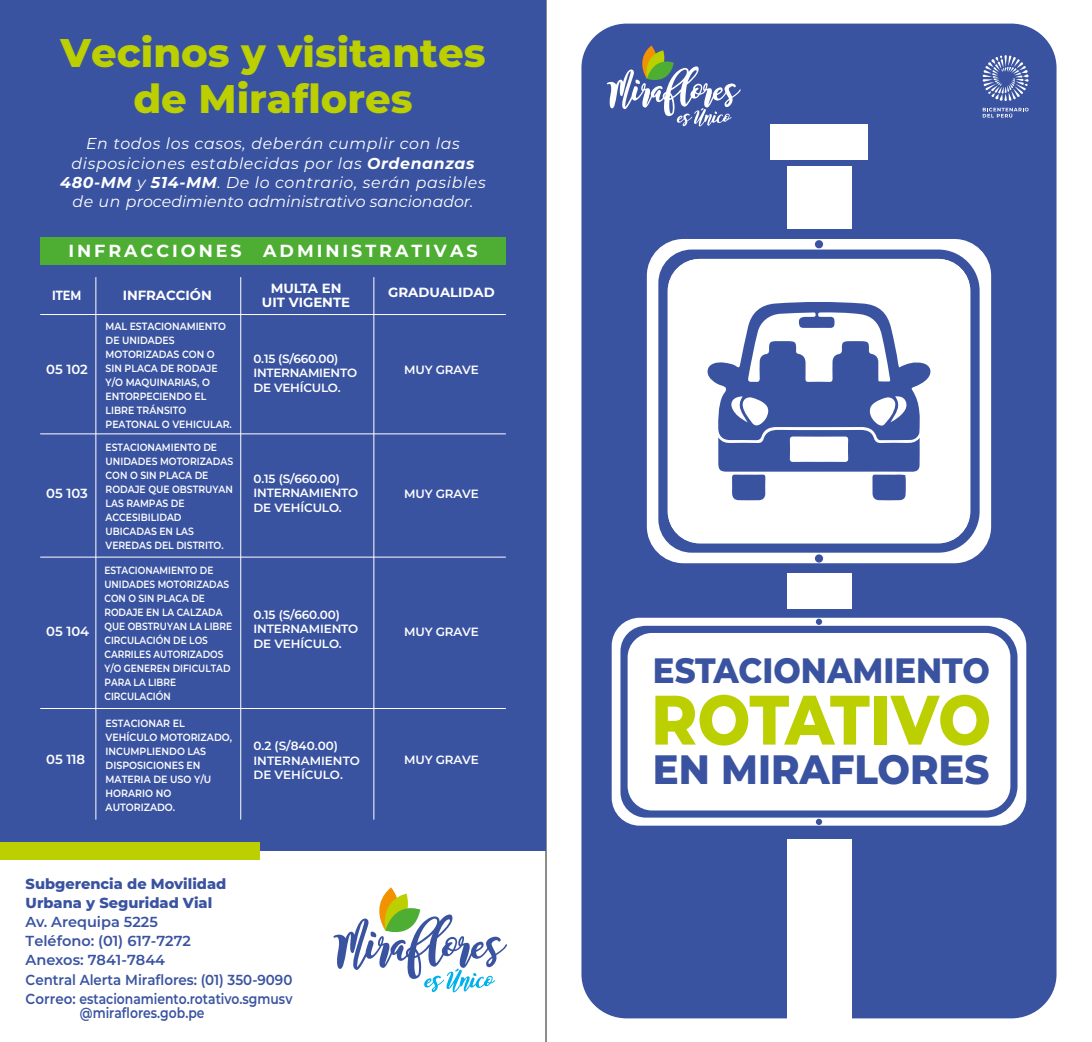
<style>
.page{position:relative;width:1092px;height:1042px;background:#fff}
.page>*{position:absolute;margin:0;border:0;box-sizing:border-box;transform-origin:0 0}
.t1{font:800 69.83px "Montserrat";letter-spacing:-.015em;color:#bccf00;scale:.9 1}
.t2{font:800 40.95px "Montserrat";color:#3a53a1;scale:.94 1}
.t3{font:800 39.9px/46px "Montserrat";color:#bccf00;text-align:center}
.t4{font:800 35.18px "Montserrat";color:#3a53a1;scale:.92 1}
.t5{font:700 17.5px "Montserrat";letter-spacing:.17em;color:#fff}
.t6{font:italic 15.75px/19.2px "Montserrat";letter-spacing:.04em;color:#fff;text-align:center}
.t7{font:600 14.53px/19.1px "Montserrat";color:#3a53a1}
.t8{font:800 14.53px/19.1px "Montserrat";color:#3a53a1}
.t9{font:600 14.53px "Montserrat";color:#3a53a1;scale:.85 1}
.t10{font:700 13.3px/14px "Montserrat";color:#fff;text-align:center}
.t11{font:700 13.3px "Montserrat";color:#fff;scale:.86 1}
.t12{font:600 13.12px "Montserrat";color:#fff}
.t13{font:600 11.9px/14.3px "Montserrat";letter-spacing:-.01em;color:#fff}
.t14{font:600 10.5px/14px "Montserrat";color:#fff;scale:.86 1}
.t15{font:600 10.5px/14px "Montserrat";color:#fff;scale:.88 1}
.t16{font:600 10.5px/14px "Montserrat";color:#fff;scale:.89 1}
.t17{font:600 10.5px/14px "Montserrat";color:#fff;scale:.9 1}
.s1{font-weight:700}
</style>
<div class="page">
<div style="left:581px;top:24px;width:475px;height:994px;background:#3a53a1;border-radius:45px"></div>
<svg style="left:646px;top:239px;width:345px;height:324px;fill:#fff"></svg>
<div style="left:667px;top:259px;width:303px;height:284px;background:#fff;border-radius:32px"></div>
<svg style="left:707px;top:302px;width:224px;height:198px"></svg>
<svg style="left:611px;top:618px;width:415px;height:207px"></svg>
<div style="left:627px;top:633px;width:383px;height:177px;background:#fff;border-radius:24px"></div>
<div style="left:786px;top:573px;width:65px;height:36px;background:#fff"></div>
<div style="left:786px;top:839px;width:65px;height:188px;background:#fff"></div>
<div style="left:786px;top:167px;width:65px;height:62px;background:#fff"></div>
<div style="left:770px;top:125px;width:97px;height:35px;background:#fff"></div>
<svg style="left:982px;top:108px;width:46px;height:10px"></svg>
<svg style="left:982px;top:55px;width:46px;height:46px"></svg>
<svg style="left:607px;top:46px;width:133px;height:80px"></svg>
<hr style="left:545px;top:0;width:1px;height:1042px;background:#1d1d1b">
<div style="left:0;top:0;width:546px;height:851px;background:#3a53a1"></div>
<svg style="left:333px;top:887px;width:174px;height:105px"></svg>
<div style="left:0;top:842px;width:260px;height:17px;background:#bccf00"></div>
<div style="left:40px;top:237px;width:466px;height:28px;background:#4ead33"></div>
<hr style="left:95px;top:277px;width:1px;height:542px;background:#fff">
<hr style="left:240px;top:277px;width:1px;height:542px;background:#fff">
<hr style="left:373px;top:277px;width:1px;height:542px;background:#fff">
<hr style="left:40px;top:314px;width:466px;height:1px;background:#fff">
<hr style="left:40px;top:433px;width:466px;height:1px;background:#fff">
<hr style="left:40px;top:557px;width:466px;height:1px;background:#fff">
<hr style="left:40px;top:708px;width:466px;height:1px;background:#fff">
<h3 class="t3" style="left:60px;top:28px;width:426px">Vecinos y visitantes de Miraflores</h3>
<h3 class="t6" style="left:60px;top:134px;width:427px">En todos los casos, deberán cumplir con las disposiciones establecidas por las <span class="s1">Ordenanzas 480-MM</span> y <span class="s1">514-MM</span>. De lo contrario, serán pasibles de un procedimiento administrativo sancionador.</h3>
<h3 class="t5" style="left:68px;top:238px;width:410px">INFRACCIONES ADMINISTRATIVAS</h3>
<p class="t10" style="left:123px;top:287px;width:91px">INFRACCIÓN</p>
<p class="t10" style="left:262px;top:281px;width:90px">MULTA EN<br>UIT VIGENTE</p>
<p class="t10" style="left:388px;top:285px;width:108px">GRADUALIDAD</p>
<p class="t11" style="left:52px;top:285px;width:36px">ITEM</p>
<p class="t16" style="left:106px;top:319px;width:143px">MAL ESTACIONAMIENTO<br>DE UNIDADES<br>MOTORIZADAS CON O<br>SIN PLACA DE RODAJE<br>Y/O MAQUINARIAS, O<br>ENTORPECIENDO EL<br>LIBRE TRÁNSITO<br>PEATONAL O VEHICULAR.</p>
<p class="t13" style="left:253px;top:351px;width:105px">0.15 (S/660.00)<br>INTERNAMIENTO<br>DE VEHÍCULO.</p>
<p class="t12" style="left:46px;top:360px;width:43px">05 102</p>
<p class="t13" style="left:404px;top:362px;width:76px">MUY GRAVE</p>
<p class="t12" style="left:46px;top:484px;width:43px">05 103</p>
<p class="t12" style="left:46px;top:622px;width:45px">05 104</p>
<p class="t12" style="left:46px;top:750px;width:40px">05 118</p>
<p class="t15" style="left:106px;top:440px;width:146px">ESTACIONAMIENTO DE<br>UNIDADES MOTORIZADAS<br>CON O SIN PLACA DE<br>RODAJE QUE OBSTRUYAN<br>LAS RAMPAS DE<br>ACCESIBILIDAD<br>UBICADAS EN LAS<br>VEREDAS DEL DISTRITO.</p>
<p class="t14" style="left:104px;top:563px;width:150px">ESTACIONAMIENTO DE<br>UNIDADES MOTORIZADAS<br>CON O SIN PLACA DE<br>RODAJE EN LA CALZADA<br>QUE OBSTRUYAN LA LIBRE<br>CIRCULACIÓN DE LOS<br>CARRILES AUTORIZADOS<br>Y/O GENEREN DIFICULTAD<br>PARA LA LIBRE<br>CIRCULACIÓN</p>
<p class="t17" style="left:106px;top:715px;width:142px">ESTACIONAR EL<br>VEHÍCULO MOTORIZADO,<br>INCUMPLIENDO LAS<br>DISPOSICIONES EN<br>MATERIA DE USO Y/U<br>HORARIO NO<br>AUTORIZADO.</p>
<p class="t13" style="left:253px;top:471px;width:106px">0.15 (S/660.00)<br>INTERNAMIENTO<br>DE VEHÍCULO.</p>
<p class="t13" style="left:253px;top:607px;width:106px">0.15 (S/660.00)<br>INTERNAMIENTO<br>DE VEHÍCULO.</p>
<p class="t13" style="left:253px;top:738px;width:108px">0.2 (S/840.00)<br>INTERNAMIENTO<br>DE VEHÍCULO.</p>
<p class="t8" style="left:26px;top:873px;width:202px">Subgerencia de Movilidad<br>Urbana y Seguridad Vial</p>
<p class="t7" style="left:26px;top:912px;width:268px">Av. Arequipa 5225<br>Teléfono: (01) 617-7272<br>Anexos: 7841-7844<br>Central Alerta Miraflores: (01) 350-9090<br>Correo: estacionamiento.rotativo.sgmusv</p>
<p class="t9" style="left:80px;top:1002px;width:148px">@miraflores.gob.pe</p>
<p class="t13" style="left:404px;top:486px;width:76px">MUY GRAVE</p>
<p class="t13" style="left:404px;top:624px;width:76px">MUY GRAVE</p>
<p class="t13" style="left:404px;top:752px;width:76px">MUY GRAVE</p>
<h3 class="t4" style="left:653px;top:645px;width:367px">ESTACIONAMIENTO</h3>
<h1 class="t1" style="left:651px;top:668px;width:379px">ROTATIVO</h1>
<h2 class="t2" style="left:653px;top:739px;width:359px">EN MIRAFLORES</h2>
</div>
